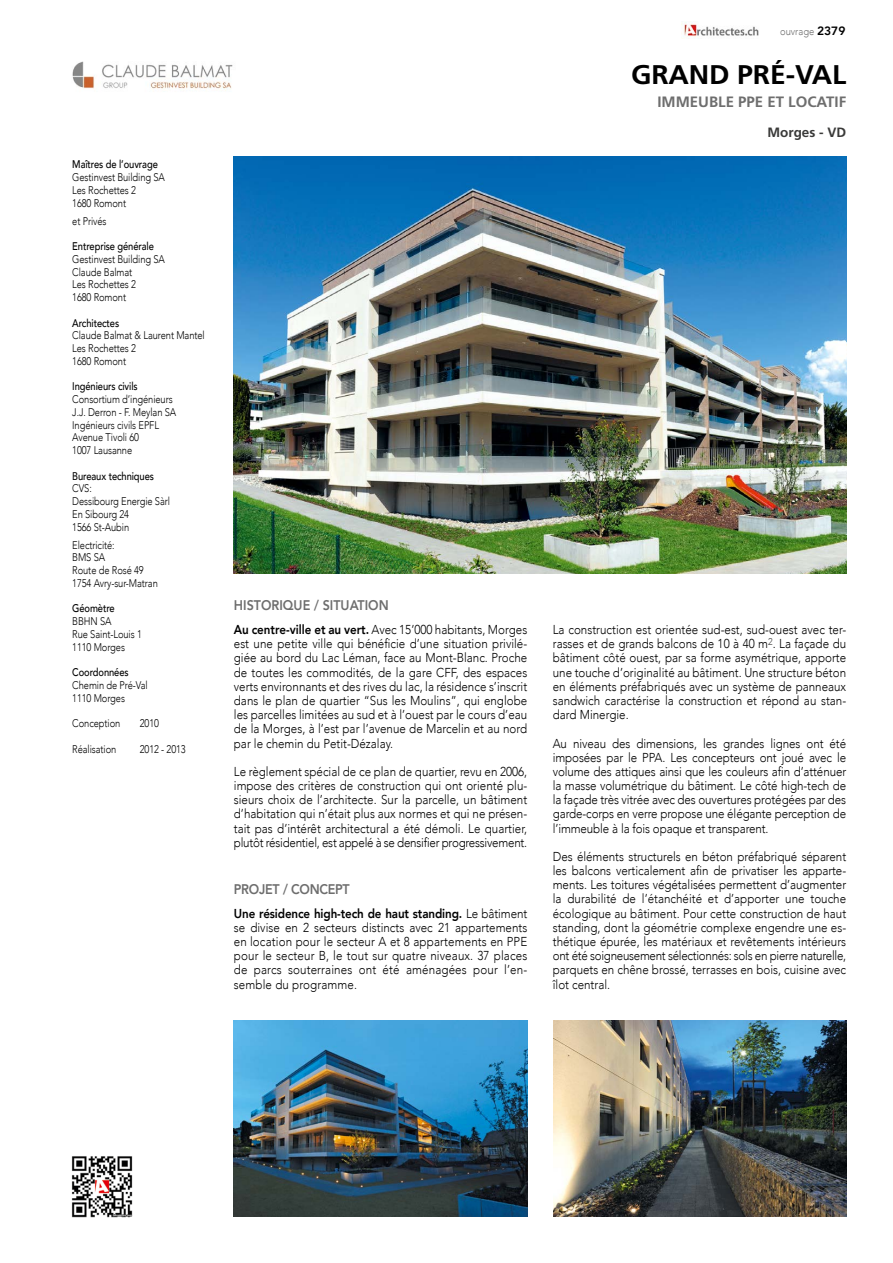
<style>
.page{position:relative;width:893px;height:1263px;background:#fff}
.page>*{position:absolute;margin:0;border:0;box-sizing:border-box;transform-origin:0 0}
.t1{font:700 27px "Frutiger";letter-spacing:-.005em;color:#000;scale:1.05 1}
.t2{font:700 15px "Frutiger";color:#6e6e6e}
.t3{font:800 13.95px "Avenir";color:#6e6e6e;scale:.9 1}
.t4{font:800 13.95px "Avenir";letter-spacing:-.02em;color:#6e6e6e;scale:.9 1}
.t5{font:700 13.5px "Frutiger";color:#3a3a39}
.t6{font:300 12.9px/14.2px "Avenir";color:#000;text-align:justify;scale:.9 1}
.t7{font:300 11.1px/12.8px "Avenir";letter-spacing:-.01em;color:#000;scale:.84 1}
.t8{font:500 11.1px "Avenir";letter-spacing:-.01em;color:#000;scale:.84 1}
.t9{font:300 10.5px "Avenir";color:#6e6e6e;scale:.9 1}
.s1{font-weight:800;font-size:12px;color:#000}
.s2{font-weight:800}
</style>
<div class="page">
<img style="left:234px;top:157px;width:612px;height:416px">
<img style="left:71px;top:1156px;width:62px;height:62px">
<img style="left:681px;top:22px;width:78px;height:17px">
<img style="left:72px;top:61px;width:161px;height:30px">
<img style="left:234px;top:1020px;width:293px;height:196px">
<img style="left:554px;top:1020px;width:293px;height:196px">
<p class="t8" style="left:72px;top:155px;width:103px">Maîtres de l’ouvrage</p>
<p class="t7" style="left:72px;top:171px;width:112px">Gestinvest Building SA<br>Les Rochettes 2<br>1680 Romont</p>
<p class="t7" style="left:72px;top:214px;width:42px">et Privés</p>
<p class="t8" style="left:72px;top:237px;width:99px">Entreprise générale</p>
<p class="t7" style="left:72px;top:253px;width:112px">Gestinvest Building SA<br>Claude Balmat<br>Les Rochettes 2<br>1680 Romont</p>
<p class="t8" style="left:72px;top:313px;width:57px">Architectes</p>
<p class="t7" style="left:72px;top:329px;width:159px">Claude Balmat &amp; Laurent Mantel<br>Les Rochettes 2<br>1680 Romont</p>
<p class="t8" style="left:72px;top:377px;width:79px">Ingénieurs civils</p>
<p class="t7" style="left:72px;top:393px;width:125px">Consortium d’ingénieurs<br>J.J. Derron - F. Meylan SA<br>Ingénieurs civils EPFL<br>Avenue Tivoli 60<br>1007 Lausanne</p>
<p class="t8" style="left:72px;top:466px;width:99px">Bureaux techniques</p>
<p class="t7" style="left:72px;top:482px;width:118px">CVS:<br>Dessibourg Energie Sàrl<br>En Sibourg 24<br>1566 St-Aubin</p>
<p class="t7" style="left:72px;top:538px;width:103px">Electricité:<br>BMS SA<br>Route de Rosé 49<br>1754 Avry-sur-Matran</p>
<p class="t8" style="left:72px;top:599px;width:52px">Géomètre</p>
<p class="t7" style="left:72px;top:615px;width:84px">BBHN SA<br>Rue Saint-Louis 1<br>1110 Morges</p>
<p class="t8" style="left:72px;top:663px;width:69px">Coordonnées</p>
<p class="t7" style="left:72px;top:679px;width:91px">Chemin de Pré-Val<br>1110 Morges</p>
<p class="t7" style="left:72px;top:717px;width:59px">Conception</p>
<p class="t7" style="left:140px;top:717px;width:24px">2010</p>
<p class="t7" style="left:72px;top:742px;width:54px">Réalisation</p>
<p class="t7" style="left:140px;top:742px;width:56px">2012 - 2013</p>
<p class="t9" style="left:780px;top:25px;width:74px">ouvrage <span class="s1">2379</span></p>
<h1 class="t1" style="left:631px;top:59px;width:206px">GRAND PRÉ-VAL</h1>
<p class="t2" style="left:657px;top:93px;width:190px">IMMEUBLE PPE ET LOCATIF</p>
<p class="t5" style="left:767px;top:124px;width:80px">Morges - VD</p>
<p class="t3" style="left:234px;top:593px;width:174px">HISTORIQUE / SITUATION</p>
<p class="t6" style="left:234px;top:622px;width:328px"><span class="s2">Au centre-ville et au vert.</span> Avec 15’000 habitants, Morges est une petite ville qui bénéficie d’une situation privilé&shy;giée au bord du Lac Léman, face au Mont-Blanc. Proche de toutes les commodités, de la gare CFF, des espaces verts environnants et des rives du lac, la résidence s’inscrit dans le plan de quartier “Sus les Moulins”, qui englobe les parcelles limitées au sud et à l’ouest par le cours d’eau de la Morges, à l’est par l’avenue de Marcelin et au nord par le chemin du Petit-Dézalay.</p>
<p class="t6" style="left:234px;top:764px;width:328px">Le règlement spécial de ce plan de quartier, revu en 2006, impose des critères de construction qui ont orienté plu&shy;sieurs choix de l’architecte. Sur la parcelle, un bâtiment d’habitation qui n’était plus aux normes et qui ne présen&shy;tait pas d’intérêt architectural a été démoli. Le quartier, plutôt résidentiel, est appelé à se densifier progressivement.</p>
<p class="t4" style="left:234px;top:876px;width:130px">PROJET / CONCEPT</p>
<p class="t6" style="left:234px;top:906px;width:328px"><span class="s2">Une résidence high-tech de haut standing.</span> Le bâtiment se divise en 2 secteurs distincts avec 21 appartements en location pour le secteur A et 8 appartements en PPE pour le secteur B, le tout sur quatre niveaux. 37 places de parcs souterraines ont été aménagées pour l’en&shy;semble du programme.</p>
<p class="t6" style="left:553px;top:622px;width:328px">La construction est orientée sud-est, sud-ouest avec ter&shy;rasses et de grands balcons de 10 à 40 m<sup>2</sup>. La façade du bâtiment côté ouest, par sa forme asymétrique, apporte une touche d’originalité au bâtiment. Une structure béton en éléments préfabriqués avec un système de panneaux sandwich caractérise la construction et répond au stan&shy;dard Minergie.</p>
<p class="t6" style="left:553px;top:736px;width:328px">Au niveau des dimensions, les grandes lignes ont été imposées par le PPA. Les concepteurs ont joué avec le volume des attiques ainsi que les couleurs afin d’atténuer la masse volumétrique du bâtiment. Le côté high-tech de la façade très vitrée avec des ouvertures protégées par des garde-corps en verre propose une élégante perception de l’immeuble à la fois opaque et transparent.</p>
<p class="t6" style="left:553px;top:849px;width:328px">Des éléments structurels en béton préfabriqué séparent les balcons verticalement afin de privatiser les apparte&shy;ments. Les toitures végétalisées permettent d’augmenter la durabilité de l’étanchéité et d’apporter une touche écologique au bâtiment. Pour cette construction de haut standing, dont la géométrie complexe engendre une es&shy;thétique épurée, les matériaux et revêtements intérieurs ont été soigneusement sélectionnés: sols en pierre naturelle, parquets en chêne brossé, terrasses en bois, cuisine avec îlot central.</p>
</div>
